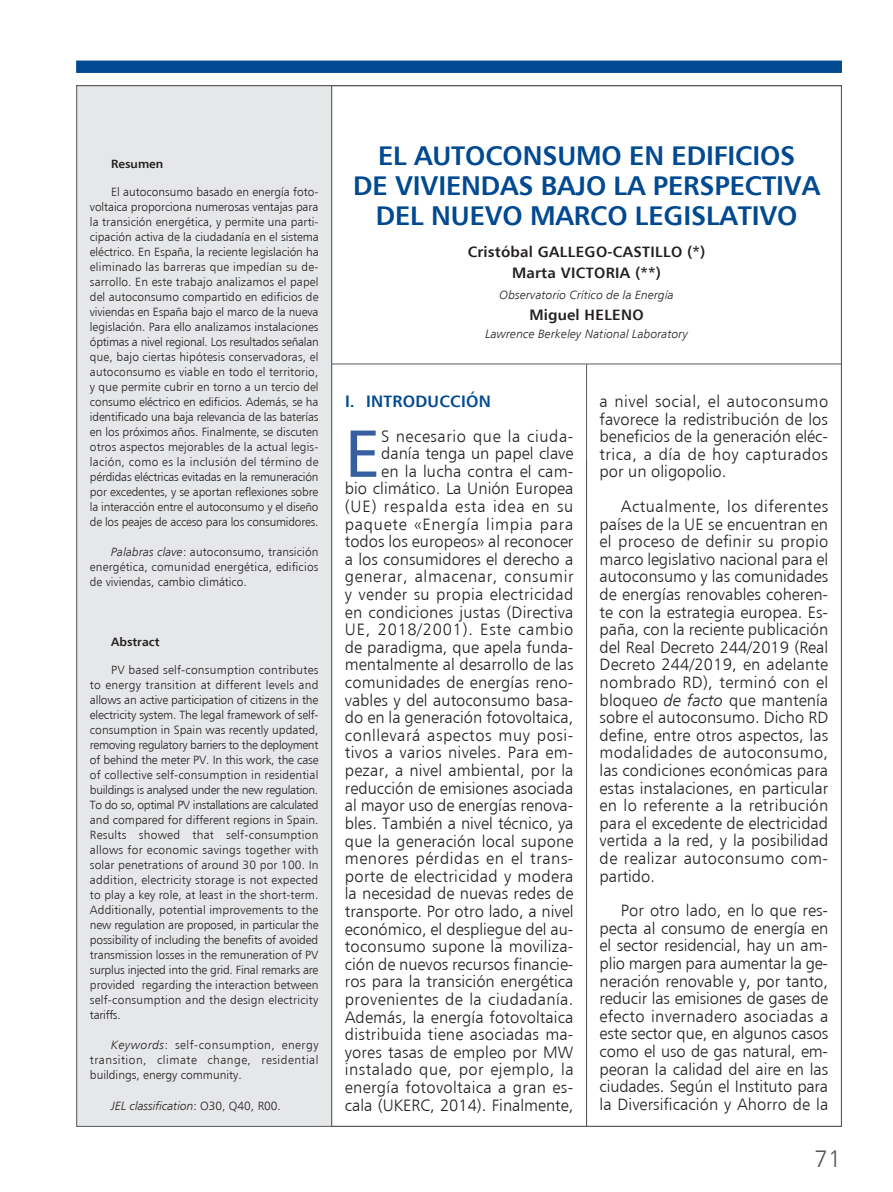
<style>
.page{position:relative;width:893px;height:1192px;background:#fff}
.page>*{position:absolute;margin:0;border:0;box-sizing:border-box;transform-origin:0 0}
.t1{font:66.6px "Humanist 777 BT Roman B";color:#365fa0}
.t2{font:27px/30px "Humanist 777 BT Bold B";letter-spacing:-.005em;color:#014990;text-align:center}
.t3{font:24px "Humanist 777 BT Light B";color:#57585a}
.t4{font:16.5px/17.5px "Humanist 777 BT Light B";letter-spacing:.01em;color:#231f20;text-align:justify}
.CAB_1{font:16.5px "Humanist 777 BT Bold B";letter-spacing:.015em;color:#014990}
.t5{font:15px "Humanist 777 BT Bold B";letter-spacing:.025em;color:#231f20}
.t6{font:12px/15px "Humanist 777 BT Light B";color:#231f20;text-align:justify}
.t7{font:12px "Humanist 777 BT Light Italic B";letter-spacing:.01em;color:#231f20}
.t8{font:12px "Humanist 777 BT Bold B";color:#231f20}
.s1{font-family:"Humanist 777 BT Light Italic B"}
.s2{font-family:"Humanist 777 BT Light B"}
</style>
<div class="page">
<div style="left:77px;top:86px;width:255px;height:1040px;background:#e6e7e9"></div>
<div style="left:76px;top:61px;width:766px;height:12px;background:#014990"></div>
<hr style="left:331px;top:86px;width:1px;height:1040px;background:#57585a">
<hr style="left:586px;top:364px;width:1px;height:762px;background:#57585a">
<hr style="left:331px;top:363px;width:510px;height:1px;background:#57585a">
<p class="t8" style="left:111px;top:156px;width:54px">Resumen</p>
<p class="t6" style="left:90px;top:184px;width:230px;text-indent:21px">El autoconsumo basado en energía foto&shy;voltaica proporciona numerosas ventajas para la transición energética, y permite una parti&shy;cipación activa de la ciudadanía en el sistema eléctrico. En España, la reciente legislación ha eliminado las barreras que impedían su de&shy;sarrollo. En este trabajo analizamos el papel del autoconsumo compartido en edificios de viviendas en España bajo el marco de la nueva legislación. Para ello analizamos instalaciones óptimas a nivel regional. Los resultados señalan que, bajo ciertas hipótesis conservadoras, el autoconsumo es viable en todo el territorio, y que permite cubrir en torno a un tercio del consumo eléctrico en edificios. Además, se ha identificado una baja relevancia de las baterías en los próximos años. Finalmente, se discuten otros aspectos mejorables de la actual legis&shy;lación, como es la inclusión del término de pérdidas eléctricas evitadas en la remuneración por excedentes, y se aportan reflexiones sobre la interacción entre el autoconsumo y el diseño de los peajes de acceso para los consumidores.</p>
<p class="t6" style="left:90px;top:544px;width:230px;text-indent:21px"><span class="s1">Palabras clave</span>: autoconsumo, transición energética, comunidad energética, edificios de viviendas, cambio climático.</p>
<p class="t8" style="left:111px;top:634px;width:50px">Abstract</p>
<p class="t6" style="left:90px;top:662px;width:230px;text-indent:21px">PV based self-consumption contributes to energy transition at different levels and allows an active participation of citizens in the electricity system. The legal framework of self&shy;consumption in Spain was recently updated, removing regulatory barriers to the deployment of behind the meter PV. In this work, the case of collective self-consumption in residential buildings is analysed under the new regulation.<br>To do so, optimal PV installations are calculated and compared for different regions in Spain.<br>Results showed that self-consumption allows for economic savings together with solar penetrations of around 30 por 100. In addition, electricity storage is not expected to play a key role, at least in the short-term.<br>Additionally, potential improvements to the new regulation are proposed, in particular the possibility of including the benefits of avoided transmission losses in the remuneration of PV surplus injected into the grid. Final remarks are provided regarding the interaction between self-consumption and the design electricity tariffs.</p>
<p class="t6" style="left:90px;top:1037px;width:230px;text-indent:21px"><span class="s1">Keywords</span>: self-consumption, energy transition, climate change, residential buildings, energy community.</p>
<p class="t7" style="left:111px;top:1098px;width:171px">JEL classification<span class="s2">: O30, Q40, R00.</span></p>
<p class="t2" style="left:353px;top:140px;width:468px">EL AUTOCONSUMO EN EDIFICIOS<br>DE VIVIENDAS BAJO LA PERSPECTIVA<br>DEL NUEVO MARCO LEGISLATIVO</p>
<p class="t5" style="left:468px;top:242px;width:239px">Cristóbal GALLEGO-CASTILLO (*)</p>
<p class="t5" style="left:512px;top:263px;width:150px">Marta VICTORIA (**)</p>
<p class="t7" style="left:500px;top:287px;width:176px">Observatorio Crítico de la Energía</p>
<p class="t5" style="left:529px;top:305px;width:116px">Miguel HELENO</p>
<p class="t7" style="left:485px;top:326px;width:204px">Lawrence Berkeley National Laboratory</p>
<p class="CAB_1" style="left:345px;top:391px;width:147px">I. INTRODUCCIÓN</p>
<p class="t1" style="left:345px;top:412px;width:37px">E</p>
<p class="t4" style="left:345px;top:427px;width:230px;text-align:right">S necesario que la ciuda&shy;danía tenga un papel clave<br>en la lucha contra el cam-<br>bio climático. La Unión Europea (UE) respalda esta idea en su paquete «Energía limpia para todos los europeos» al reconocer a los consumidores el derecho a generar, almacenar, consumir y vender su propia electricidad en condiciones justas (Directiva<br>UE, 2018/2001). Este cambio de paradigma, que apela funda&shy;mentalmente al desarrollo de las comunidades de energías reno&shy;vables y del autoconsumo basa&shy;do en la generación fotovoltaica, conllevará aspectos muy posi&shy;tivos a varios niveles. Para em&shy;pezar, a nivel ambiental, por la reducción de emisiones asociada al mayor uso de energías renova&shy;bles. También a nivel técnico, ya que la generación local supone menores pérdidas en el trans&shy;porte de electricidad y modera la necesidad de nuevas redes de transporte. Por otro lado, a nivel económico, el despliegue del au&shy;toconsumo supone la moviliza&shy;ción de nuevos recursos financie&shy;ros para la transición energética provenientes de la ciudadanía.<br>Además, la energía fotovoltaica distribuida tiene asociadas ma&shy;yores tasas de empleo por MW instalado que, por ejemplo, la energía fotovoltaica a gran es&shy;cala (UKERC, 2014). Finalmente,</p>
<p class="t4" style="left:600px;top:392px;width:230px">a nivel social, el autoconsumo favorece la redistribución de los beneficios de la generación eléc&shy;trica, a día de hoy capturados por un oligopolio.</p>
<p class="t4" style="left:600px;top:497px;width:230px;text-indent:21px">Actualmente, los diferentes países de la UE se encuentran en el proceso de definir su propio marco legislativo nacional para el autoconsumo y las comunidades de energías renovables coheren&shy;te con la estrategia europea. Es&shy;paña, con la reciente publicación del Real Decreto 244/2019 (Real Decreto 244/2019, en adelante nombrado RD), terminó con el bloqueo <span class="s1">de facto</span> que mantenía sobre el autoconsumo. Dicho RD define, entre otros aspectos, las modalidades de autoconsumo, las condiciones económicas para estas instalaciones, en particular en lo referente a la retribución para el excedente de electricidad vertida a la red, y la posibilidad de realizar autoconsumo com&shy;partido.</p>
<p class="t4" style="left:600px;top:901px;width:230px;text-indent:21px">Por otro lado, en lo que res&shy;pecta al consumo de energía en el sector residencial, hay un am&shy;plio margen para aumentar la ge&shy;neración renovable y, por tanto, reducir las emisiones de gases de efecto invernadero asociadas a este sector que, en algunos casos como el uso de gas natural, em&shy;peoran la calidad del aire en las ciudades. Según el Instituto para la Diversificación y Ahorro de la</p>
<p class="t3" style="left:815px;top:1143px;width:28px">71</p>
</div>
